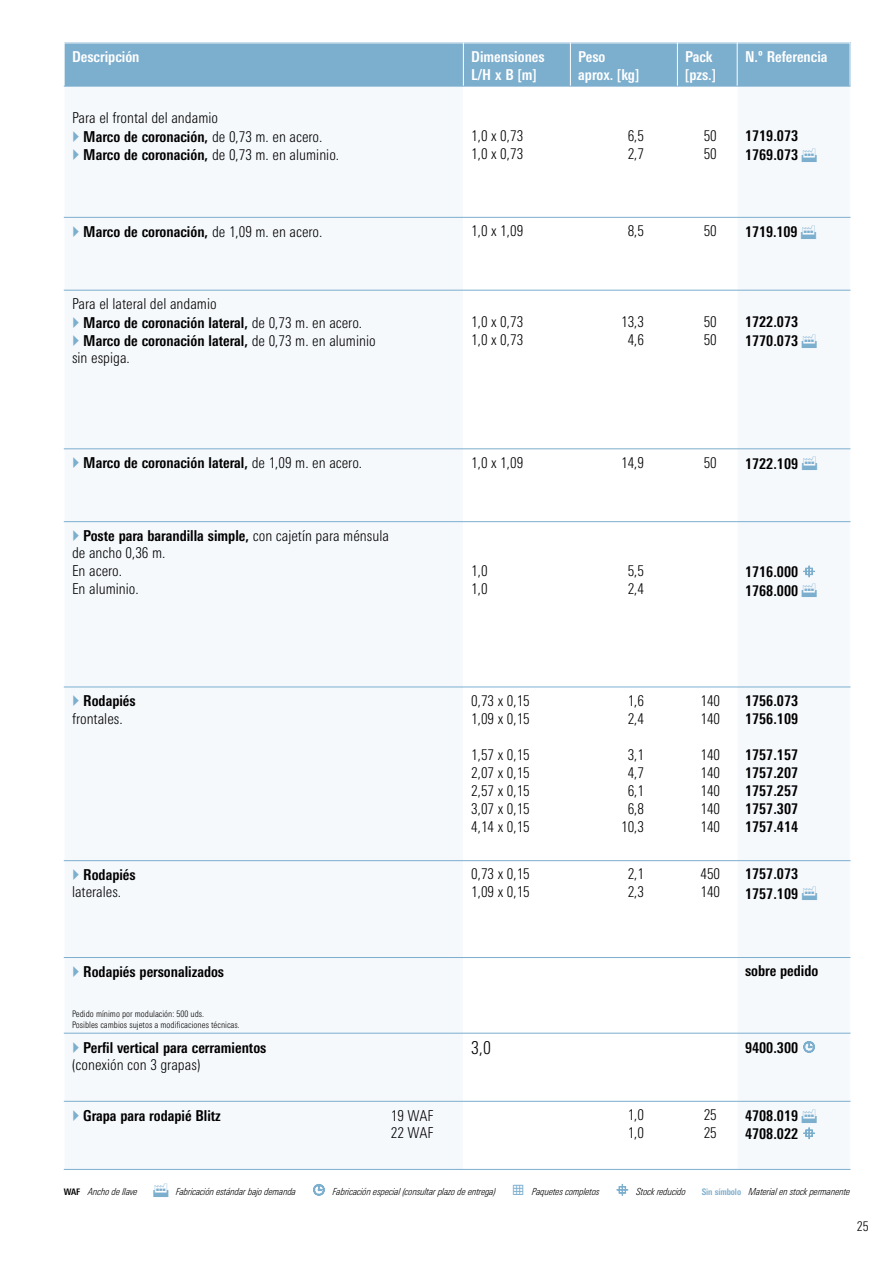
<style>
.page{position:relative;width:893px;height:1263px;background:#fff}
.page>*{position:absolute;margin:0;border:0;box-sizing:border-box;transform-origin:0 0}
.t1{font:300 condensed 18px "LT Univers";color:#000}
.t2{font:300 condensed 15px/18px "LT Univers";color:#000}
.t3{font:700 condensed 15px/18px "LT Univers";color:#000}
.t4{font:700 condensed 15px/18px "LT Univers";color:#fff}
.t5{font:300 condensed 13.5px "LT Univers";color:#000}
.t6{font:italic 300 condensed 9.75px "LT Univers";letter-spacing:-.01em;color:#000}
.t7{font:300 condensed 9px/10.8px "LT Univers";color:#000}
.s1{font-weight:700}
.s2{font-weight:300}
.s3{font-weight:700;font-style:normal;font-size:9px}
.s4{font-family:"FF Dingbests";font-weight:400;font-style:normal;font-stretch:normal;font-size:15px;color:#7caece}
.s5{font-weight:700;font-style:normal;font-size:9px;color:#7caece}
</style>
<div class="page">
<div style="left:64px;top:43px;width:399px;height:43px;background:#7caece"></div>
<div style="left:463px;top:43px;width:107px;height:43px;background:#7caece"></div>
<div style="left:570px;top:43px;width:107px;height:43px;background:#7caece"></div>
<div style="left:677px;top:43px;width:60px;height:43px;background:#7caece"></div>
<div style="left:737px;top:43px;width:113px;height:43px;background:#7caece"></div>
<div style="left:64px;top:86px;width:399px;height:131px;background:#f6f9fc"></div>
<div style="left:737px;top:86px;width:113px;height:131px;background:#f6f9fc"></div>
<div style="left:64px;top:217px;width:399px;height:73px;background:#f6f9fc"></div>
<div style="left:737px;top:217px;width:113px;height:73px;background:#f6f9fc"></div>
<div style="left:64px;top:290px;width:399px;height:159px;background:#f6f9fc"></div>
<div style="left:737px;top:290px;width:113px;height:159px;background:#f6f9fc"></div>
<div style="left:64px;top:449px;width:399px;height:73px;background:#f6f9fc"></div>
<div style="left:737px;top:449px;width:113px;height:73px;background:#f6f9fc"></div>
<div style="left:64px;top:522px;width:399px;height:165px;background:#f6f9fc"></div>
<div style="left:737px;top:522px;width:113px;height:165px;background:#f6f9fc"></div>
<div style="left:64px;top:687px;width:399px;height:174px;background:#f6f9fc"></div>
<div style="left:737px;top:687px;width:113px;height:174px;background:#f6f9fc"></div>
<div style="left:64px;top:861px;width:399px;height:96px;background:#f6f9fc"></div>
<div style="left:737px;top:861px;width:113px;height:96px;background:#f6f9fc"></div>
<div style="left:64px;top:957px;width:399px;height:76px;background:#f6f9fc"></div>
<div style="left:737px;top:957px;width:113px;height:76px;background:#f6f9fc"></div>
<div style="left:64px;top:1033px;width:399px;height:68px;background:#f6f9fc"></div>
<div style="left:737px;top:1033px;width:113px;height:68px;background:#f6f9fc"></div>
<div style="left:64px;top:1101px;width:399px;height:69px;background:#f6f9fc"></div>
<div style="left:737px;top:1101px;width:113px;height:69px;background:#f6f9fc"></div>
<hr style="left:64px;top:43px;width:1px;height:1127px;background:#fff">
<hr style="left:463px;top:43px;width:1px;height:1127px;background:#fff">
<hr style="left:570px;top:43px;width:1px;height:1127px;background:#fff">
<hr style="left:677px;top:43px;width:1px;height:1127px;background:#fff">
<hr style="left:737px;top:43px;width:1px;height:1127px;background:#fff">
<hr style="left:64px;top:43px;width:786px;height:1px;background:#fff">
<hr style="left:64px;top:86px;width:786px;height:1px;background:#7caece">
<hr style="left:64px;top:217px;width:786px;height:1px;background:#7caece">
<hr style="left:64px;top:290px;width:786px;height:1px;background:#7caece">
<hr style="left:64px;top:448px;width:786px;height:1px;background:#7caece">
<hr style="left:64px;top:521px;width:786px;height:1px;background:#7caece">
<hr style="left:64px;top:687px;width:786px;height:1px;background:#7caece">
<hr style="left:64px;top:860px;width:786px;height:1px;background:#7caece">
<hr style="left:64px;top:957px;width:786px;height:1px;background:#7caece">
<hr style="left:64px;top:1033px;width:786px;height:1px;background:#7caece">
<hr style="left:64px;top:1101px;width:786px;height:1px;background:#7caece">
<hr style="left:64px;top:1169px;width:786px;height:1px;background:#7caece">
<p class="t4" style="left:72px;top:49px;width:69px">Descripción</p>
<p class="t4" style="left:471px;top:49px;width:75px">Dimensiones<br>L/H x B [m]</p>
<p class="t4" style="left:578px;top:49px;width:62px">Peso aprox. [kg]</p>
<p class="t4" style="left:685px;top:49px;width:32px">Pack [pzs.]</p>
<p class="t4" style="left:745px;top:49px;width:84px">N.º Referencia</p>
<p class="t2" style="left:83px;top:110px;width:257px;text-indent:-11px">Para el frontal del andamio<br><span class="s1">Marco de coronación,</span> de 0,73 m. en acero.<br><span class="s1">Marco de coronación,</span> de 0,73 m. en aluminio.</p>
<p class="t2" style="left:471px;top:128px;width:53px">1,0 x 0,73<br>1,0 x 0,73</p>
<p class="t2" style="left:628px;top:128px;width:18px">6,5<br>2,7</p>
<p class="t2" style="left:704px;top:128px;width:15px">50<br>50</p>
<p class="t3" style="left:745px;top:127px;width:55px;line-height:19.2px">1719.073<br>1769.073</p>
<p class="t3" style="left:83px;top:224px;width:241px">Marco de coronación, <span class="s2">de 1,09 m. en acero.</span></p>
<p class="t2" style="left:471px;top:223px;width:53px">1,0 x 1,09</p>
<p class="t2" style="left:628px;top:223px;width:18px">8,5</p>
<p class="t2" style="left:704px;top:223px;width:15px">50</p>
<p class="t3" style="left:745px;top:224px;width:54px">1719.109</p>
<p class="t2" style="left:72px;top:296px;width:146px">Para el lateral del andamio</p>
<p class="t3" style="left:83px;top:315px;width:280px">Marco de coronación lateral, <span class="s2">de 0,73 m. en acero.</span></p>
<p class="t3" style="left:83px;top:333px;width:294px">Marco de coronación lateral, <span class="s2">de 0,73 m. en aluminio</span></p>
<p class="t2" style="left:72px;top:350px;width:59px">sin espiga.</p>
<p class="t2" style="left:471px;top:314px;width:53px">1,0 x 0,73<br>1,0 x 0,73</p>
<p class="t2" style="left:621px;top:314px;width:24px;text-align:center">13,3<br>4,6</p>
<p class="t2" style="left:704px;top:314px;width:15px">50<br>50</p>
<p class="t3" style="left:745px;top:313px;width:55px;line-height:19.2px">1722.073<br>1770.073</p>
<p class="t3" style="left:83px;top:455px;width:280px">Marco de coronación lateral, <span class="s2">de 1,09 m. en acero.</span></p>
<p class="t2" style="left:471px;top:455px;width:53px">1,0 x 1,09</p>
<p class="t2" style="left:621px;top:455px;width:24px">14,9</p>
<p class="t2" style="left:704px;top:455px;width:15px">50</p>
<p class="t3" style="left:745px;top:456px;width:55px">1722.109</p>
<p class="t2" style="left:72px;top:528px;width:318px;text-indent:11px"><span class="s1">Poste para barandilla simple,</span> con cajetín para ménsula de ancho 0,36 m.<br>En acero.<br>En aluminio.</p>
<p class="t2" style="left:471px;top:563px;width:18px">1,0<br>1,0</p>
<p class="t2" style="left:628px;top:563px;width:18px">5,5<br>2,4</p>
<p class="t3" style="left:745px;top:564px;width:55px;line-height:18.5px">1716.000<br>1768.000</p>
<p class="t3" style="left:83px;top:693px;width:54px">Rodapiés</p>
<p class="t2" style="left:72px;top:711px;width:52px">frontales.</p>
<p class="t2" style="left:471px;top:693px;width:60px">0,73 x 0,15<br>1,09 x 0,15</p>
<p class="t2" style="left:471px;top:747px;width:60px;text-align:justify">1,57 x 0,15<br>2,07 x 0,15<br>2,57 x 0,15<br>3,07 x 0,15<br>4,14 x 0,15</p>
<p class="t2" style="left:628px;top:693px;width:18px">1,6<br>2,4</p>
<p class="t2" style="left:621px;top:747px;width:24px;text-align:center">3,1<br>4,7<br>6,1<br>6,8<br>10,3</p>
<p class="t2" style="left:700px;top:693px;width:21px">140<br>140</p>
<p class="t2" style="left:700px;top:747px;width:21px;text-align:justify">140<br>140<br>140<br>140<br>140</p>
<p class="t3" style="left:745px;top:693px;width:55px">1756.073<br>1756.109</p>
<p class="t3" style="left:745px;top:747px;width:55px;text-align:justify">1757.157<br>1757.207<br>1757.257<br>1757.307<br>1757.414</p>
<p class="t3" style="left:83px;top:867px;width:54px">Rodapiés</p>
<p class="t2" style="left:72px;top:884px;width:51px">laterales.</p>
<p class="t2" style="left:471px;top:866px;width:60px">0,73 x 0,15<br>1,09 x 0,15</p>
<p class="t2" style="left:628px;top:866px;width:18px">2,1<br>2,3</p>
<p class="t2" style="left:700px;top:866px;width:21px">450<br>140</p>
<p class="t3" style="left:745px;top:866px;width:55px;line-height:19.2px">1757.073<br>1757.109</p>
<p class="t3" style="left:83px;top:964px;width:142px">Rodapiés personalizados</p>
<p class="t7" style="left:72px;top:1009px;width:169px">Pedido mínimo por modulación: 500 uds.<br>Posibles cambios sujetos a modificaciones técnicas.</p>
<p class="t3" style="left:745px;top:963px;width:75px">sobre pedido</p>
<p class="t3" style="left:83px;top:1040px;width:185px">Perfil vertical para cerramientos</p>
<p class="t2" style="left:72px;top:1057px;width:130px">(conexión con 3 grapas)</p>
<p class="t1" style="left:471px;top:1041px;width:21px">3,0</p>
<p class="t3" style="left:745px;top:1040px;width:55px">9400.300</p>
<p class="t3" style="left:83px;top:1108px;width:139px">Grapa para rodapié Blitz</p>
<p class="t2" style="left:391px;top:1108px;width:44px;line-height:17.2px">19 WAF<br>22 WAF</p>
<p class="t2" style="left:628px;top:1107px;width:18px">1,0<br>1,0</p>
<p class="t2" style="left:704px;top:1107px;width:15px">25<br>25</p>
<p class="t3" style="left:745px;top:1108px;width:55px">4708.019<br>4708.022</p>
<p class="t6" style="left:64px;top:1188px;width:75px"><span class="s3">WAF</span> Ancho de llave</p>
<p class="t6" style="left:176px;top:1188px;width:122px">Fabricación estándar bajo demanda</p>
<p class="t6" style="left:333px;top:1188px;width:268px">Fabricación especial (consultar plazo de entrega) <span class="s4">#</span> Paquetes completos</p>
<p class="t6" style="left:636px;top:1188px;width:51px">Stock reducido</p>
<p class="t6" style="left:702px;top:1188px;width:150px"><span class="s5">Sin símbolo</span> Material en stock permanente</p>
<p class="t5" style="left:857px;top:1221px;width:14px">25</p>
</div>
